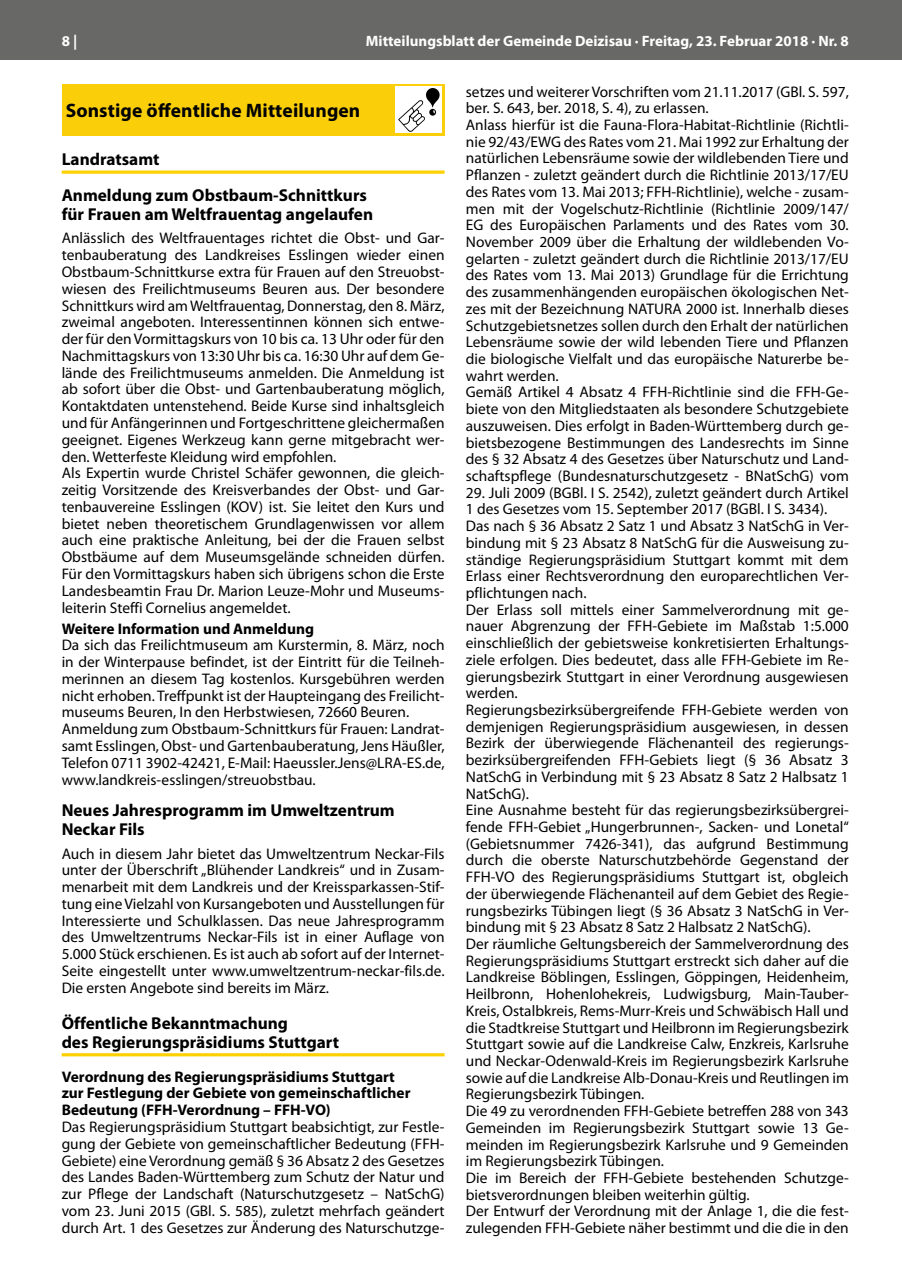
<style>
.page{position:relative;width:902px;height:1280px;background:#fff}
.page>*{position:absolute;margin:0;border:0;box-sizing:border-box;transform-origin:0 0}
.t1{font:700 19.5px "Myriad Pro";letter-spacing:.005em;color:#010101}
.t2{font:700 17.25px/19px "Myriad Pro";color:#000}
.t3{font:15.3px/16.6px "Myriad Pro";color:#000}
.t4{font:700 15.3px/16.8px "Myriad Pro";color:#000}
.t5{font:700 15px "Myriad Pro";color:#fff}
</style>
<div class="page">
<div style="left:0;top:0;width:901px;height:60px;background:#686867"></div>
<hr style="left:62px;top:171px;width:382px;height:3px;background:#fdd000">
<hr style="left:62px;top:1053px;width:382px;height:3px;background:#fdd000">
<div style="left:62px;top:84px;width:382px;height:51px;background:#facf09"></div>
<div style="left:395px;top:87px;width:47px;height:46px;background:#fff"></div>
<svg style="left:398px;top:88px;width:42px;height:44px"></svg>
<p class="t5" style="left:62px;top:31px;width:17px">8 |</p>
<p class="t5" style="left:366px;top:31px;width:484px">Mitteilungsblatt der Gemeinde Deizisau · Freitag, 23. Februar 2018 · Nr. 8</p>
<p class="t1" style="left:66px;top:100px;width:296px">Sonstige öffentliche Mitteilungen</p>
<p class="t2" style="left:62px;top:141px;width:307px;line-height:36px">Landratsamt<br>Anmeldung zum Obstbaum-Schnittkurs</p>
<p class="t2" style="left:62px;top:204px;width:313px">für Frauen am Weltfrauentag angelaufen</p>
<p class="t3" style="left:62px;top:230px;width:384px">Anlässlich des Weltfrauentages richtet die Obst- und Gar&shy;tenbauberatung des Landkreises Esslingen wieder einen Obstbaum-Schnittkurse extra für Frauen auf den Streuobst&shy;wiesen des Freilichtmuseums Beuren aus. Der besondere Schnittkurs wird am Weltfrauentag, Donnerstag, den 8. März, zweimal angeboten. Interessentinnen können sich entwe&shy;der für den Vormittagskurs von 10 bis ca. 13 Uhr oder für den Nachmittagskurs von 13:30 Uhr bis ca. 16:30 Uhr auf dem Ge&shy;lände des Freilichtmuseums anmelden. Die Anmeldung ist ab sofort über die Obst- und Gartenbauberatung möglich, Kontaktdaten untenstehend. Beide Kurse sind inhaltsgleich und für Anfängerinnen und Fortgeschrittene gleichermaßen geeignet. Eigenes Werkzeug kann gerne mitgebracht wer&shy;den. Wetterfeste Kleidung wird empfohlen.<br>Als Expertin wurde Christel Schäfer gewonnen, die gleich&shy;zeitig Vorsitzende des Kreisverbandes der Obst- und Gar&shy;tenbauvereine Esslingen (KOV) ist. Sie leitet den Kurs und bietet neben theoretischem Grundlagenwissen vor allem auch eine praktische Anleitung, bei der die Frauen selbst Obstbäume auf dem Museumsgelände schneiden dürfen.<br>Für den Vormittagskurs haben sich übrigens schon die Erste Landesbeamtin Frau Dr. Marion Leuze-Mohr und Museums&shy;leiterin Steffi Cornelius angemeldet.</p>
<p class="t4" style="left:62px;top:619px;width:254px">Weitere Information und Anmeldung</p>
<p class="t3" style="left:62px;top:636px;width:384px">Da sich das Freilichtmuseum am Kurstermin, 8. März, noch in der Winterpause befindet, ist der Eintritt für die Teilneh&shy;merinnen an diesem Tag kostenlos. Kursgebühren werden nicht erhoben. Treffpunkt ist der Haupteingang des Freilicht&shy;museums Beuren, In den Herbstwiesen, 72660 Beuren.<br>Anmeldung zum Obstbaum-Schnittkurs für Frauen: Landrat&shy;samt Esslingen, Obst- und Gartenbauberatung, Jens Häußler, Telefon 0711 3902-42421, E-Mail: Haeussler.Jens@LRA-ES.de, www.landkreis-esslingen/streuobstbau.</p>
<p class="t2" style="left:62px;top:800px;width:334px">Neues Jahresprogramm im Umweltzentrum<br>Neckar Fils</p>
<p class="t3" style="left:62px;top:845px;width:384px;text-align:justify">Auch in diesem Jahr bietet das Umweltzentrum Neckar-Fils unter der Überschrift „Blühender Landkreis“ und in Zusam&shy;menarbeit mit dem Landkreis und der Kreissparkassen-Stif&shy;tung eine Vielzahl von Kursangeboten und Ausstellungen für Interessierte und Schulklassen. Das neue Jahresprogramm des Umweltzentrums Neckar-Fils ist in einer Auflage von 5.000 Stück erschienen. Es ist auch ab sofort auf der Internet-Seite eingestellt unter www.umweltzentrum-neckar-fils.de.<br>Die ersten Angebote sind bereits im März.</p>
<p class="t2" style="left:62px;top:1013px;width:279px">Öffentliche Bekanntmachung<br>des Regierungspräsidiums Stuttgart</p>
<p class="t4" style="left:62px;top:1067px;width:350px">Verordnung des Regierungspräsidiums Stuttgart zur Festlegung der Gebiete von gemeinschaftlicher<br>Bedeutung (FFH-Verordnung – FFH-VO)</p>
<p class="t3" style="left:62px;top:1118px;width:384px;text-align:justify">Das Regierungspräsidium Stuttgart beabsichtigt, zur Festle&shy;gung der Gebiete von gemeinschaftlicher Bedeutung (FFH-Gebiete) eine Verordnung gemäß § 36 Absatz 2 des Gesetzes des Landes Baden-Württemberg zum Schutz der Natur und zur Pflege der Landschaft (Naturschutzgesetz – NatSchG) vom 23. Juni 2015 (GBl. S. 585), zuletzt mehrfach geändert durch Art. 1 des Gesetzes zur Änderung des Naturschutzge-</p>
<p class="t3" style="left:466px;top:83px;width:384px">setzes und weiterer Vorschriften vom 21.11.2017 (GBl. S. 597, ber. S. 643, ber. 2018, S. 4), zu erlassen.<br>Anlass hierfür ist die Fauna-Flora-Habitat-Richtlinie (Richtli&shy;nie 92/43/EWG des Rates vom 21. Mai 1992 zur Erhaltung der natürlichen Lebensräume sowie der wildlebenden Tiere und Pflanzen - zuletzt geändert durch die Richtlinie 2013/17/EU des Rates vom 13. Mai 2013; FFH-Richtlinie), welche - zusam&shy;men mit der Vogelschutz-Richtlinie (Richtlinie 2009/147/ EG des Europäischen Parlaments und des Rates vom 30.<br>November 2009 über die Erhaltung der wildlebenden Vo&shy;gelarten - zuletzt geändert durch die Richtlinie 2013/17/EU des Rates vom 13. Mai 2013) Grundlage für die Errichtung des zusammenhängenden europäischen ökologischen Net&shy;zes mit der Bezeichnung NATURA 2000 ist. Innerhalb dieses Schutzgebietsnetzes sollen durch den Erhalt der natürlichen Lebensräume sowie der wild lebenden Tiere und Pflanzen die biologische Vielfalt und das europäische Naturerbe be&shy;wahrt werden.<br>Gemäß Artikel 4 Absatz 4 FFH-Richtlinie sind die FFH-Ge&shy;biete von den Mitgliedstaaten als besondere Schutzgebiete auszuweisen. Dies erfolgt in Baden-Württemberg durch ge&shy;bietsbezogene Bestimmungen des Landesrechts im Sinne des § 32 Absatz 4 des Gesetzes über Naturschutz und Land&shy;schaftspflege (Bundesnaturschutzgesetz - BNatSchG) vom</p>
<p class="t3" style="left:466px;top:484px;width:384px">29. Juli 2009 (BGBl. I S. 2542), zuletzt geändert durch Artikel 1 des Gesetzes vom 15. September 2017 (BGBl. I S. 3434).<br>Das nach § 36 Absatz 2 Satz 1 und Absatz 3 NatSchG in Ver&shy;bindung mit § 23 Absatz 8 NatSchG für die Ausweisung zu&shy;ständige Regierungspräsidium Stuttgart kommt mit dem Erlass einer Rechtsverordnung den europarechtlichen Ver&shy;pflichtungen nach.<br>Der Erlass soll mittels einer Sammelverordnung mit ge&shy;nauer Abgrenzung der FFH-Gebiete im Maßstab 1:5.000 einschließlich der gebietsweise konkretisierten Erhaltungs&shy;ziele erfolgen. Dies bedeutet, dass alle FFH-Gebiete im Re&shy;gierungsbezirk Stuttgart in einer Verordnung ausgewiesen werden.<br>Regierungsbezirksübergreifende FFH-Gebiete werden von demjenigen Regierungspräsidium ausgewiesen, in dessen Bezirk der überwiegende Flächenanteil des regierungs&shy;bezirksübergreifenden FFH-Gebiets liegt (§ 36 Absatz 3<br>NatSchG in Verbindung mit § 23 Absatz 8 Satz 2 Halbsatz 1<br>NatSchG).<br>Eine Ausnahme besteht für das regierungsbezirksübergrei&shy;fende FFH-Gebiet „Hungerbrunnen-, Sacken- und Lonetal“ (Gebietsnummer 7426-341), das aufgrund Bestimmung durch die oberste Naturschutzbehörde Gegenstand der FFH-VO des Regierungspräsidiums Stuttgart ist, obgleich der überwiegende Flächenanteil auf dem Gebiet des Regie&shy;rungsbezirks Tübingen liegt (§ 36 Absatz 3 NatSchG in Ver&shy;bindung mit § 23 Absatz 8 Satz 2 Halbsatz 2 NatSchG).<br>Der räumliche Geltungsbereich der Sammelverordnung des Regierungspräsidiums Stuttgart erstreckt sich daher auf die Landkreise Böblingen, Esslingen, Göppingen, Heidenheim, Heilbronn, Hohenlohekreis, Ludwigsburg, Main-Tauber-Kreis, Ostalbkreis, Rems-Murr-Kreis und Schwäbisch Hall und die Stadtkreise Stuttgart und Heilbronn im Regierungsbezirk Stuttgart sowie auf die Landkreise Calw, Enzkreis, Karlsruhe und Neckar-Odenwald-Kreis im Regierungsbezirk Karlsruhe sowie auf die Landkreise Alb-Donau-Kreis und Reutlingen im Regierungsbezirk Tübingen.<br>Die 49 zu verordnenden FFH-Gebiete betreffen 288 von 343<br>Gemeinden im Regierungsbezirk Stuttgart sowie 13 Ge&shy;meinden im Regierungsbezirk Karlsruhe und 9 Gemeinden im Regierungsbezirk Tübingen.<br>Die im Bereich der FFH-Gebiete bestehenden Schutzge&shy;bietsverordnungen bleiben weiterhin gültig.<br>Der Entwurf der Verordnung mit der Anlage 1, die die fest&shy;zulegenden FFH-Gebiete näher bestimmt und die die in den</p>
</div>
